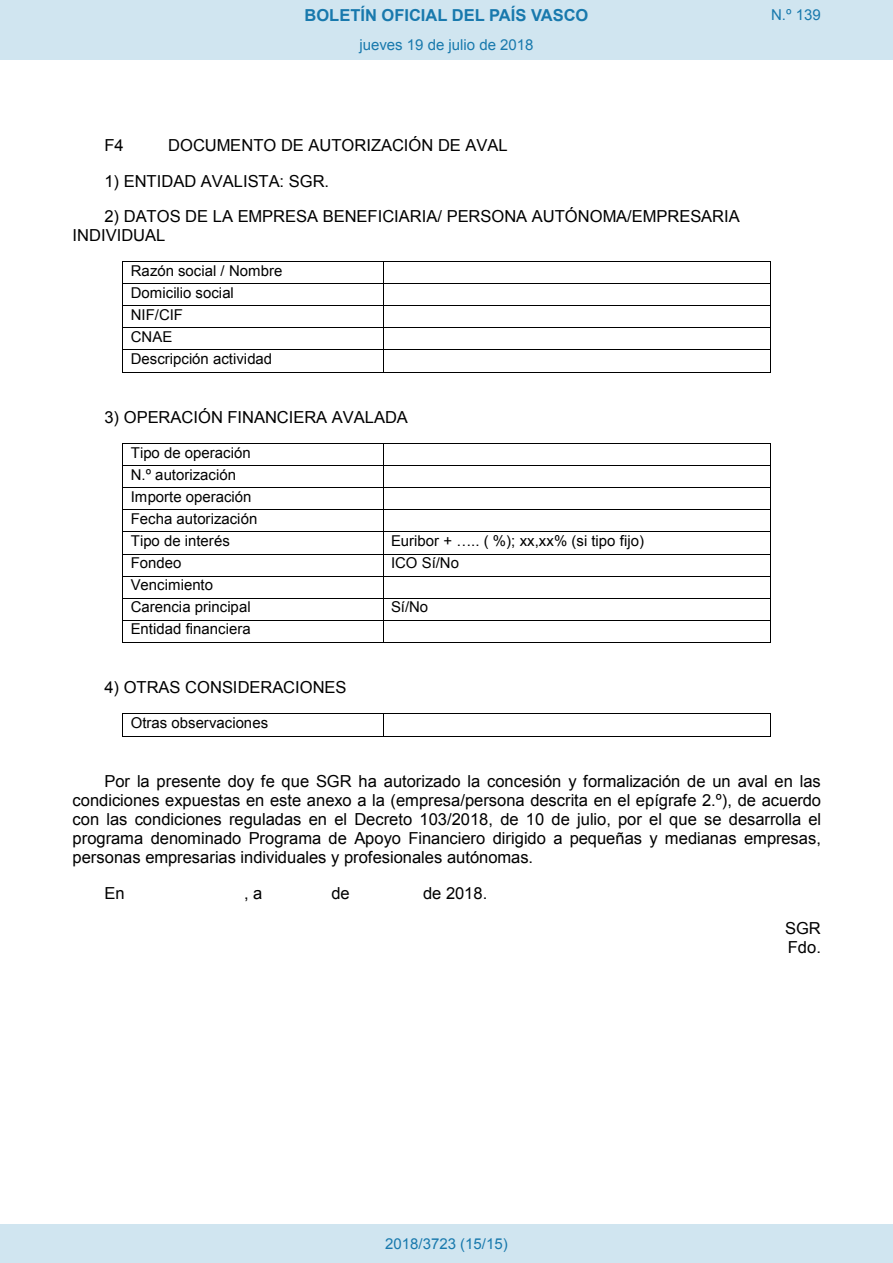
<style>
.page{position:relative;width:893px;height:1263px;background:#fff}
.page>*{position:absolute;margin:0;border:0;box-sizing:border-box;transform-origin:0 0}
.t1{font:16.5px/18.9px "Arial";letter-spacing:-.005em;color:#000}
.t2{font:700 16.5px "Arial";color:#1879ad}
.t3{font:15px/22px "Arial";color:#000}
.Paginacion_Centro{font:15px "Arial";color:#1879ad}
</style>
<div class="page">
<hr style="left:123px;top:261px;width:260px;height:1px;background:#000">
<hr style="left:383px;top:261px;width:388px;height:1px;background:#000">
<hr style="left:123px;top:283px;width:260px;height:1px;background:#000">
<hr style="left:383px;top:283px;width:388px;height:1px;background:#000">
<hr style="left:123px;top:305px;width:260px;height:1px;background:#000">
<hr style="left:383px;top:305px;width:388px;height:1px;background:#000">
<hr style="left:123px;top:328px;width:260px;height:1px;background:#000">
<hr style="left:383px;top:328px;width:388px;height:1px;background:#000">
<hr style="left:123px;top:350px;width:260px;height:1px;background:#000">
<hr style="left:383px;top:350px;width:388px;height:1px;background:#000">
<svg style="left:122px;top:261px;width:1px;height:112px"></svg>
<hr style="left:123px;top:372px;width:260px;height:1px;background:#000">
<svg style="left:383px;top:262px;width:1px;height:110px"></svg>
<hr style="left:383px;top:372px;width:388px;height:1px;background:#000">
<hr style="left:123px;top:443px;width:260px;height:1px;background:#000">
<hr style="left:383px;top:443px;width:388px;height:1px;background:#000">
<hr style="left:123px;top:465px;width:260px;height:1px;background:#000">
<hr style="left:383px;top:465px;width:388px;height:1px;background:#000">
<hr style="left:123px;top:487px;width:260px;height:1px;background:#000">
<hr style="left:383px;top:487px;width:388px;height:1px;background:#000">
<hr style="left:123px;top:510px;width:260px;height:1px;background:#000">
<hr style="left:383px;top:510px;width:388px;height:1px;background:#000">
<hr style="left:123px;top:531px;width:260px;height:1px;background:#000">
<hr style="left:383px;top:531px;width:388px;height:1px;background:#000">
<hr style="left:123px;top:554px;width:260px;height:1px;background:#000">
<hr style="left:383px;top:554px;width:388px;height:1px;background:#000">
<hr style="left:123px;top:576px;width:260px;height:1px;background:#000">
<hr style="left:383px;top:576px;width:388px;height:1px;background:#000">
<hr style="left:123px;top:598px;width:260px;height:1px;background:#000">
<hr style="left:383px;top:598px;width:388px;height:1px;background:#000">
<hr style="left:123px;top:620px;width:260px;height:1px;background:#000">
<hr style="left:383px;top:620px;width:388px;height:1px;background:#000">
<svg style="left:122px;top:443px;width:1px;height:200px"></svg>
<hr style="left:123px;top:642px;width:260px;height:1px;background:#000">
<svg style="left:383px;top:444px;width:1px;height:198px"></svg>
<hr style="left:383px;top:642px;width:388px;height:1px;background:#000">
<hr style="left:123px;top:713px;width:260px;height:1px;background:#000">
<hr style="left:383px;top:713px;width:388px;height:1px;background:#000">
<svg style="left:122px;top:713px;width:1px;height:24px"></svg>
<hr style="left:123px;top:736px;width:260px;height:1px;background:#000">
<svg style="left:383px;top:714px;width:1px;height:22px"></svg>
<hr style="left:383px;top:736px;width:388px;height:1px;background:#000">
<div style="left:0;top:0;width:893px;height:60px;background:#d0e5f0"></div>
<div style="left:0;top:1225px;width:893px;height:38px;background:#d0e5f0"></div>
<p class="t2" style="left:305px;top:4px;width:285px">BOLETÍN OFICIAL DEL PAÍS VASCO</p>
<p class="Paginacion_Centro" style="left:771px;top:5px;width:51px">N.º 139</p>
<p class="Paginacion_Centro" style="left:359px;top:35px;width:176px">jueves 19 de julio de 2018</p>
<p class="t1" style="left:104px;top:136px;width:21px">F4</p>
<p class="t1" style="left:168px;top:136px;width:341px">DOCUMENTO DE AUTORIZACIÓN DE AVAL</p>
<p class="t1" style="left:104px;top:172px;width:226px">1) ENTIDAD AVALISTA: SGR.</p>
<p class="t1" style="left:73px;top:207px;width:669px;text-indent:32px">2) DATOS DE LA EMPRESA BENEFICIARIA/ PERSONA AUTÓNOMA/EMPRESARIA<br>INDIVIDUAL</p>
<p class="t3" style="left:131px;top:260px;width:153px">Razón social / Nombre<br>Domicilio social<br>NIF/CIF<br>CNAE<br>Descripción actividad</p>
<p class="t1" style="left:104px;top:408px;width:305px">3) OPERACIÓN FINANCIERA AVALADA</p>
<p class="t3" style="left:131px;top:442px;width:128px">Tipo de operación<br>N.º autorización<br>Importe operación<br>Fecha autorización<br>Tipo de interés</p>
<p class="t3" style="left:391px;top:530px;width:254px">Euribor + ….. ( %); xx,xx% (si tipo fijo)</p>
<p class="t3" style="left:131px;top:552px;width:52px">Fondeo</p>
<p class="t3" style="left:391px;top:552px;width:70px">ICO Sí/No</p>
<p class="t3" style="left:131px;top:574px;width:121px">Vencimiento<br>Carencia principal</p>
<p class="t3" style="left:391px;top:596px;width:39px">Sí/No</p>
<p class="t3" style="left:131px;top:618px;width:121px">Entidad financiera</p>
<p class="t1" style="left:104px;top:678px;width:244px">4) OTRAS CONSIDERACIONES</p>
<p class="t3" style="left:131px;top:712px;width:139px">Otras observaciones</p>
<p class="t1" style="left:73px;top:772px;width:750px;text-align:justify;text-indent:32px">Por la presente doy fe que SGR ha autorizado la concesión y formalización de un aval en las condiciones expuestas en este anexo a la (empresa/persona descrita en el epígrafe 2.º), de acuerdo con las condiciones reguladas en el Decreto 103/2018, de 10 de julio, por el que se desarrolla el programa denominado Programa de Apoyo Financiero dirigido a pequeñas y medianas empresas, personas empresarias individuales y profesionales autónomas.</p>
<p class="t1" style="left:104px;top:883px;width:22px">En</p>
<p class="t1" style="left:244px;top:883px;width:20px">, a</p>
<p class="t1" style="left:331px;top:883px;width:20px">de</p>
<p class="t1" style="left:423px;top:883px;width:66px">de 2018.</p>
<p class="t1" style="left:785px;top:919px;width:37px">SGR<br>Fdo.</p>
<p class="Paginacion_Centro" style="left:385px;top:1234px;width:124px">2018/3723 (15/15)</p>
</div>
